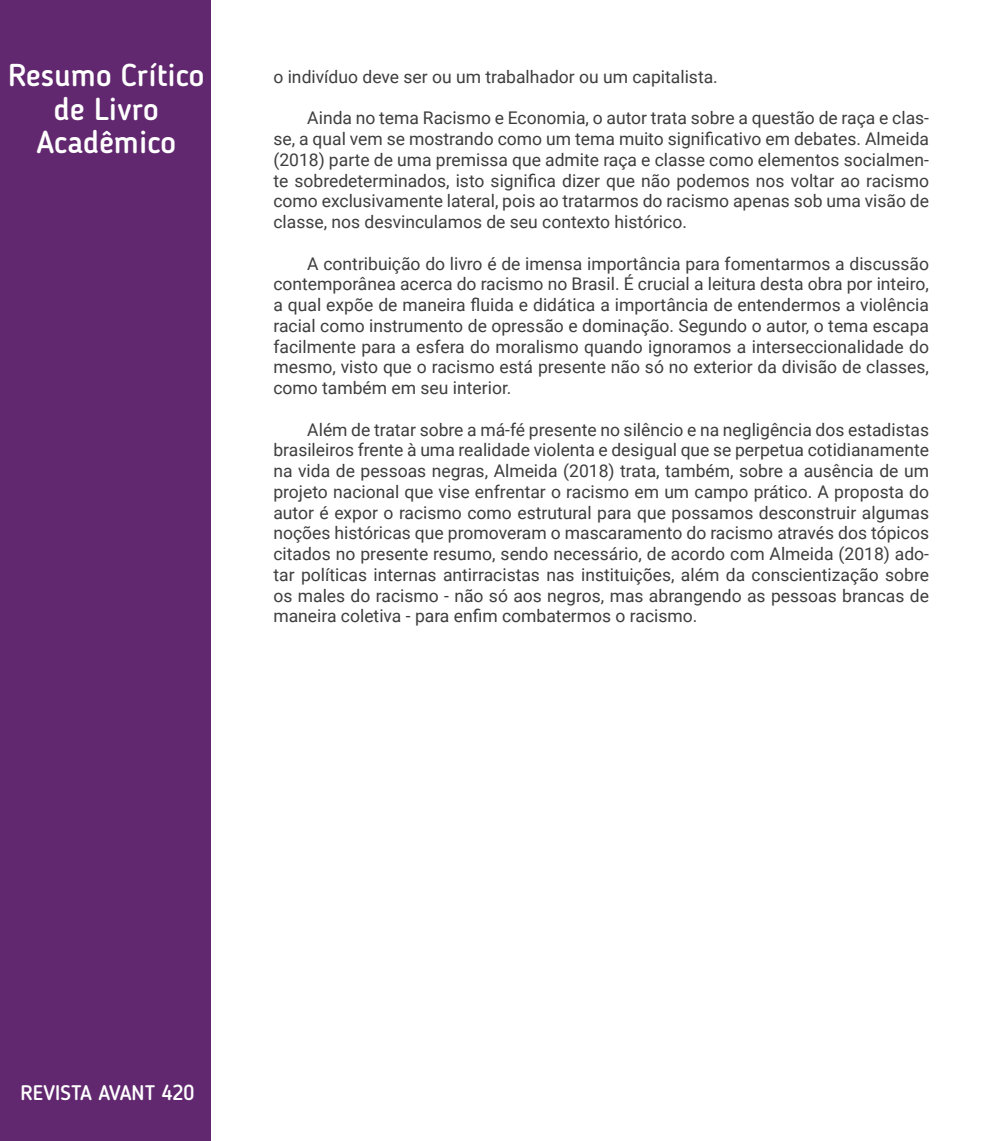
<style>
.page{position:relative;width:993px;height:1141px;background:#fff}
.page>*{position:absolute;margin:0;border:0;box-sizing:border-box;transform-origin:0 0}
.modalidade{font:500 31.5px/33.6px "Blogger Sans";color:#fff;text-align:center}
.t1{font:500 21px "Blogger Sans";color:#fff}
.texto{font:17.5px/20.8px "Roboto";color:#3e3e3f;text-align:justify}
</style>
<div class="page">
<div style="left:0;top:0;width:210px;height:1141px;background:#61286f"></div>
<p class="modalidade" style="left:8px;top:58px;width:198px">Resumo Crítico de Livro</p>
<p class="modalidade" style="left:36px;top:125px;width:141px">Acadêmico</p>
<h1 class="modalidade" style="left:38px;top:58px;width:138px">modalidad</h1>
<p class="texto" style="left:273px;top:66px;width:446px">o indivíduo deve ser ou um trabalhador ou um capitalista.</p>
<p class="texto" style="left:273px;top:107px;width:657px;text-indent:34px">Ainda no tema Racismo e Economia, o autor trata sobre a questão de raça e clas&shy;se, a qual vem se mostrando como um tema muito significativo em debates. Almeida (2018) parte de uma premissa que admite raça e classe como elementos socialmen&shy;te sobredeterminados, isto significa dizer que não podemos nos voltar ao racismo como exclusivamente lateral, pois ao tratarmos do racismo apenas sob uma visão de classe, nos desvinculamos de seu contexto histórico.</p>
<p class="texto" style="left:273px;top:252px;width:657px;text-indent:34px">A contribuição do livro é de imensa importância para fomentarmos a discussão contemporânea acerca do racismo no Brasil. É crucial a leitura desta obra por inteiro, a qual expõe de maneira fluida e didática a importância de entendermos a violência racial como instrumento de opressão e dominação. Segundo o autor, o tema escapa facilmente para a esfera do moralismo quando ignoramos a interseccionalidade do mesmo, visto que o racismo está presente não só no exterior da divisão de classes, como também em seu interior.</p>
<p class="texto" style="left:273px;top:418px;width:657px;text-indent:34px">Além de tratar sobre a má-fé presente no silêncio e na negligência dos estadistas brasileiros frente à uma realidade violenta e desigual que se perpetua cotidianamente na vida de pessoas negras, Almeida (2018) trata, também, sobre a ausência de um projeto nacional que vise enfrentar o racismo em um campo prático. A proposta do autor é expor o racismo como estrutural para que possamos desconstruir algumas noções históricas que promoveram o mascaramento do racismo através dos tópicos citados no presente resumo, sendo necessário, de acordo com Almeida (2018) ado&shy;tar políticas internas antirracistas nas instituições, além da conscientização sobre os males do racismo - não só aos negros, mas abrangendo as pessoas brancas de maneira coletiva - para enfim combatermos o racismo.</p>
<p class="t1" style="left:21px;top:1080px;width:175px">REVISTA AVANT 420</p>
</div>
